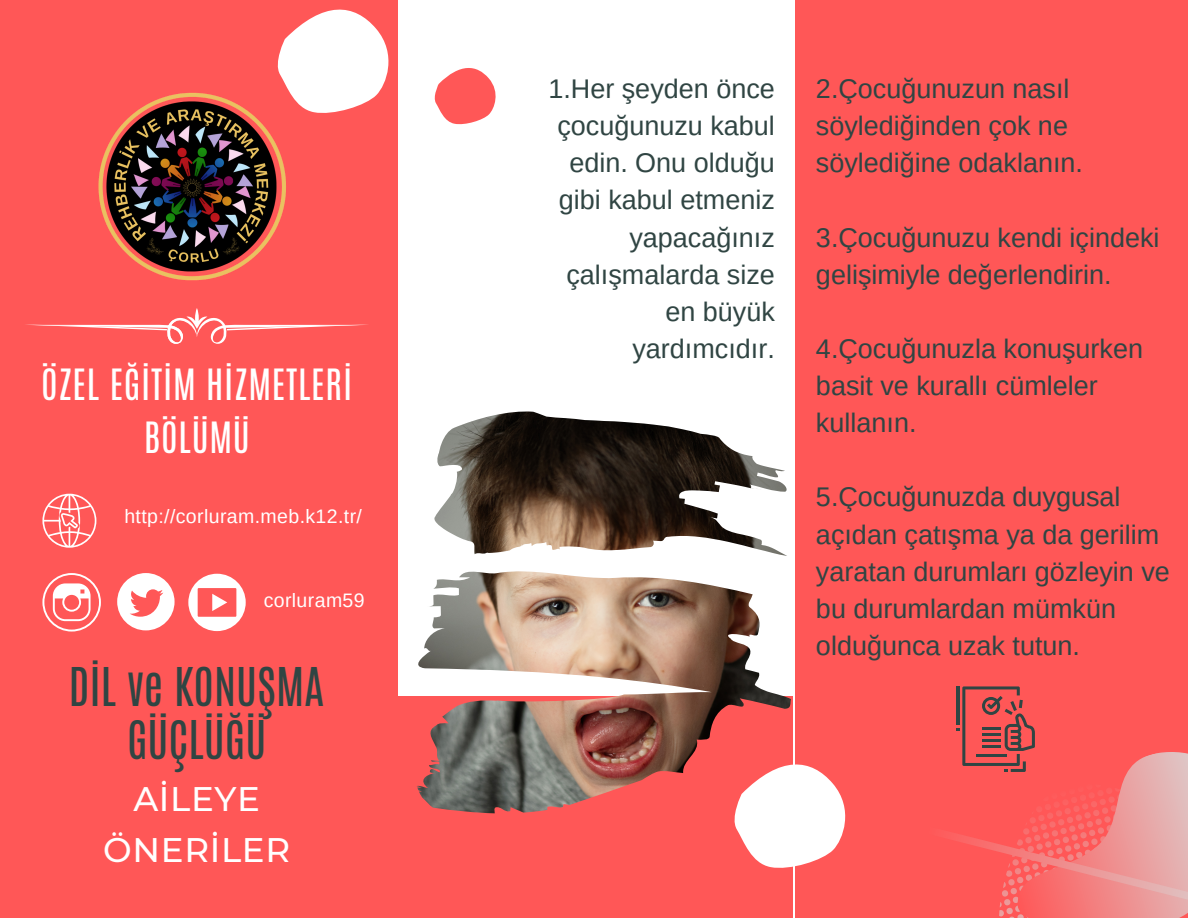
<style>
.page{position:relative;width:1188px;height:918px;background:#ff5757}
.page>*{position:absolute;margin:0;border:0;box-sizing:border-box;transform-origin:0 0}
.t1{font:44.55px/52.8px "Antonio";color:#304543;text-align:center}
.t2{font:36px/52.8px "Antonio";letter-spacing:.02em;color:#fff;text-align:center}
.t3{font:500 34.05px/50.7px "Montserrat";letter-spacing:.02em;color:#fff;text-align:center}
.t4{font:27px/37.2px "Arimo";color:#304543}
.t5{font:19.5px "Arimo";letter-spacing:.02em;color:#fff}
</style>
<div class="page">
<div style="left:398px;top:0;width:396px;height:918px;background:#fff"></div>
<svg style="left:281px;top:9px;width:108px;height:104px"></svg>
<svg style="left:434px;top:68px;width:62px;height:57px"></svg>
<img style="left:98px;top:48px;width:229px;height:233px">
<svg style="left:26px;top:308px;width:342px;height:36px"></svg>
<svg style="left:42px;top:494px;width:54px;height:54px"></svg>
<svg style="left:188px;top:574px;width:58px;height:57px"></svg>
<svg style="left:117px;top:573px;width:58px;height:57px"></svg>
<svg style="left:42px;top:573px;width:59px;height:59px"></svg>
<svg style="left:398px;top:697px;width:394px;height:221px;background:#d15b57"></svg>
<img style="left:432px;top:411px;width:355px;height:282px">
<svg style="left:730px;top:755px;width:116px;height:116px"></svg>
<svg style="left:956px;top:686px;width:79px;height:62px"></svg>
<svg style="left:953px;top:748px;width:235px;height:170px"></svg>
<p class="t2" style="left:41px;top:358px;width:313px">ÖZEL EĞİTİM HİZMETLERİ<br>BÖLÜMÜ</p>
<p class="t5" style="left:124px;top:505px;width:239px">http://corluram.meb.k12.tr/</p>
<p class="t5" style="left:264px;top:589px;width:103px">corluram59</p>
<p class="t1" style="left:69px;top:661px;width:257px">DİL ve KONUŞMA<br>GÜÇLÜĞÜ</p>
<p class="t3" style="left:103px;top:774px;width:188px">AİLEYE<br>ÖNERİLER</p>
<p class="t4" style="left:548px;top:70px;width:228px;text-align:right">1.Her şeyden önce çocuğunuzu kabul edin. Onu olduğu gibi kabul etmeniz yapacağınız çalışmalarda size en büyük yardımcıdır.</p>
<p class="t4" style="left:816px;top:70px;width:268px">2.Çocuğunuzun nasıl söylediğinden çok ne söylediğine odaklanın.</p>
<p class="t4" style="left:816px;top:219px;width:345px">3.Çocuğunuzu kendi içindeki gelişimiyle değerlendirin.</p>
<p class="t4" style="left:816px;top:330px;width:329px">4.Çocuğunuzla konuşurken basit ve kurallı cümleler kullanın.</p>
<p class="t4" style="left:816px;top:479px;width:355px">5.Çocuğunuzda duygusal açıdan çatışma ya da gerilim yaratan durumları gözleyin ve bu durumlardan mümkün olduğunca uzak tutun.</p>
</div>
